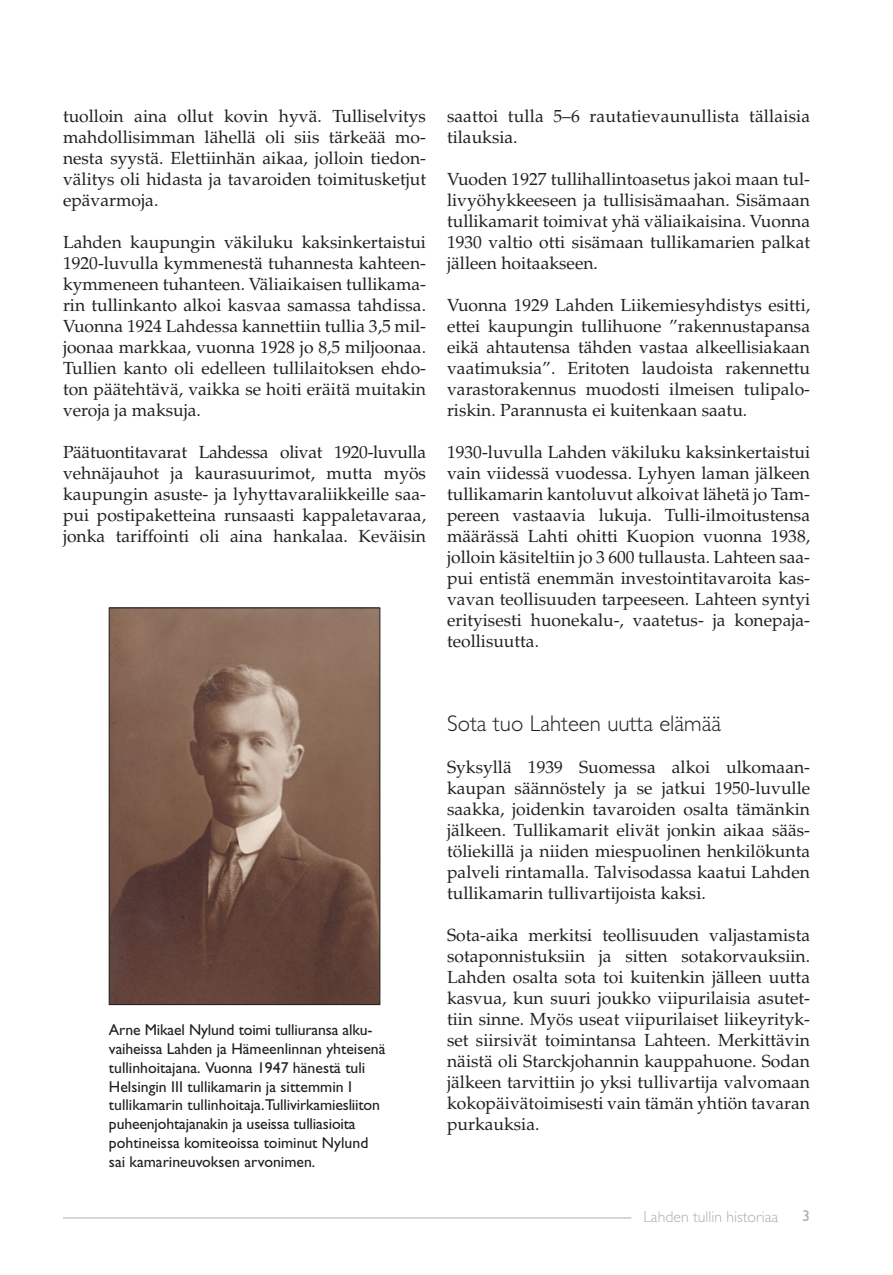
<style>
.page{position:relative;width:893px;height:1275px;background:#fff}
.page>*{position:absolute;margin:0;border:0;box-sizing:border-box;transform-origin:0 0}
.otsikko{font:300 22.75px "Gill Sans";color:#231f20}
.leipis{font:17.5px/21px "Palatino";color:#231f20;text-align:justify}
.t1{font:15.75px/18.9px "Gill Sans";color:#231f20}
.t2{font:300 15.75px "Gill Sans";color:#adaeb0}
.t3{font:15.75px "Gill Sans";color:#adaeb0}
</style>
<div class="page">
<hr style="left:63px;top:1217px;width:568px;height:1px;background:#adaeb0">
<img style="left:111px;top:610px;width:267px;height:393px">
<div style="left:109px;top:608px;width:271px;height:397px;border:1px solid #231f20"></div>
<p class="leipis" style="left:63px;top:106px;width:365px">tuolloin aina ollut kovin hyvä. Tulliselvitys mahdollisimman lähellä oli siis tärkeää mo&shy;nesta syystä. Elettiinhän aikaa, jolloin tiedon&shy;välitys oli hidasta ja tavaroiden toimitusketjut epävarmoja.</p>
<p class="leipis" style="left:63px;top:232px;width:365px">Lahden kaupungin väkiluku kaksinkertaistui 1920-luvulla kymmenestä tuhannesta kahteen&shy;kymmeneen tuhanteen. Väliaikaisen tullikama&shy;rin tullinkanto alkoi kasvaa samassa tahdissa.<br>Vuonna 1924 Lahdessa kannettiin tullia 3,5 mil&shy;joonaa markkaa, vuonna 1928 jo 8,5 miljoonaa.<br>Tullien kanto oli edelleen tullilaitoksen ehdo&shy;ton päätehtävä, vaikka se hoiti eräitä muitakin veroja ja maksuja.</p>
<p class="leipis" style="left:63px;top:442px;width:365px">Päätuontitavarat Lahdessa olivat 1920-luvulla vehnäjauhot ja kaurasuurimot, mutta myös kaupungin asuste- ja lyhyttavaraliikkeille saa&shy;pui postipaketteina runsaasti kappaletavaraa, jonka tariffointi oli aina hankalaa. Keväisin</p>
<p class="leipis" style="left:447px;top:106px;width:365px">saattoi tulla 5–6 rautatievaunullista tällaisia tilauksia.</p>
<p class="leipis" style="left:447px;top:169px;width:365px">Vuoden 1927 tullihallintoasetus jakoi maan tul&shy;livyöhykkeeseen ja tullisisämaahan. Sisämaan tullikamarit toimivat yhä väliaikaisina. Vuonna 1930 valtio otti sisämaan tullikamarien palkat jälleen hoitaakseen.</p>
<p class="leipis" style="left:447px;top:295px;width:365px">Vuonna 1929 Lahden Liikemiesyhdistys esitti, ettei kaupungin tullihuone ”rakennustapansa eikä ahtautensa tähden vastaa alkeellisiakaan vaatimuksia”. Eritoten laudoista rakennettu varastorakennus muodosti ilmeisen tulipalo&shy;riskin. Parannusta ei kuitenkaan saatu.</p>
<p class="leipis" style="left:447px;top:442px;width:365px">1930-luvulla Lahden väkiluku kaksinkertaistui vain viidessä vuodessa. Lyhyen laman jälkeen tullikamarin kantoluvut alkoivat lähetä jo Tam&shy;pereen vastaavia lukuja. Tulli-ilmoitustensa määrässä Lahti ohitti Kuopion vuonna 1938, jolloin käsiteltiin jo 3 600 tullausta. Lahteen saa&shy;pui entistä enemmän investointitavaroita kas&shy;vavan teollisuuden tarpeeseen. Lahteen syntyi erityisesti huonekalu-, vaatetus- ja konepaja&shy;teollisuutta.</p>
<p class="t1" style="left:109px;top:1020px;width:278px">Arne Mikael Nylund toimi tulliuransa alku&shy;vaiheissa Lahden ja Hämeenlinnan yhteisenä tullinhoitajana. Vuonna 1947 hänestä tuli Helsingin III tullikamarin ja sittemmin I tullikamarin tullinhoitaja.Tullivirkamiesliiton puheenjohtajanakin ja useissa tulliasioita pohtineissa komiteoissa toiminut Nylund sai kamarineuvoksen arvonimen.</p>
<p class="otsikko" style="left:447px;top:711px;width:276px">Sota tuo Lahteen uutta elämää</p>
<p class="leipis" style="left:447px;top:757px;width:365px">Syksyllä 1939 Suomessa alkoi ulkomaan&shy;kaupan säännöstely ja se jatkui 1950-luvulle saakka, joidenkin tavaroiden osalta tämänkin jälkeen. Tullikamarit elivät jonkin aikaa sääs&shy;töliekillä ja niiden miespuolinen henkilökunta palveli rintamalla. Talvisodassa kaatui Lahden tullikamarin tullivartijoista kaksi.</p>
<p class="leipis" style="left:447px;top:925px;width:365px">Sota-aika merkitsi teollisuuden valjastamista sotaponnistuksiin ja sitten sotakorvauksiin.<br>Lahden osalta sota toi kuitenkin jälleen uutta kasvua, kun suuri joukko viipurilaisia asutet&shy;tiin sinne. Myös useat viipurilaiset liikeyrityk&shy;set siirsivät toimintansa Lahteen. Merkittävin näistä oli Starckjohannin kauppahuone. Sodan jälkeen tarvittiin jo yksi tullivartija valvomaan kokopäivätoimisesti vain tämän yhtiön tavaran purkauksia.</p>
<p class="t2" style="left:644px;top:1207px;width:136px">Lahden tullin historiaa</p>
<p class="t3" style="left:802px;top:1206px;width:9px">23</p>
</div>
